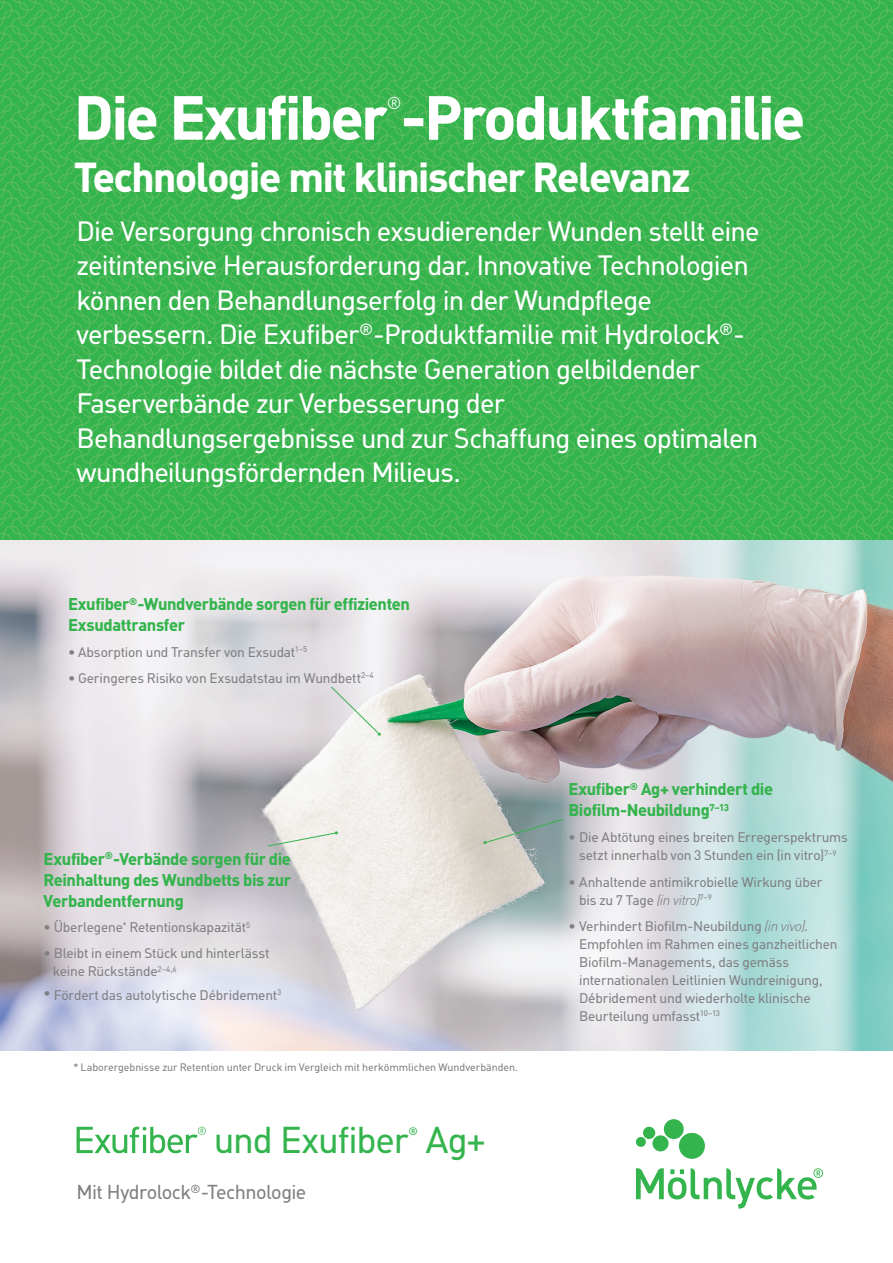
<style>
.page{position:relative;width:893px;height:1263px;background:#fff}
.page>*{position:absolute;margin:0;border:0;box-sizing:border-box;transform-origin:0 0}
.t1{font:700 60px "MHC Din";letter-spacing:-.035em;color:#fff}
.t2{font:700 40.5px "MHC Din";letter-spacing:-.03em;color:#fff}
.t3{font:36.15px "MHC Din";letter-spacing:-.03em;color:#34b44d}
.t4{font:27px/34.5px "MHC Din";letter-spacing:-.035em;color:#fff}
.t5{font:19.5px "MHC Din";letter-spacing:-.03em;color:#808083}
.t6{font:300 16.65px "MHC Din";color:#fff}
.t7{font:700 16.5px/21px "MHC Din";letter-spacing:-.02em;color:#34b44d}
.t8{font:13.5px/18px "MHC Din";letter-spacing:-.015em;color:#808083}
.t9{font:10.5px "MHC Din";letter-spacing:-.005em;color:#808083}
.t10{font:10.5px "MHC Din";color:#34b44d}
.s1{font-weight:300;font-style:italic}
</style>
<div class="page">
<svg style="left:0;top:0;width:893px;height:540px;background:#3cb551"></svg>
<img style="left:0;top:540px;width:893px;height:510px">
<svg style="left:636px;top:1119px;width:187px;height:89px"></svg>
<svg style="left:77px;top:1127px;width:129px;height:26px"></svg>
<svg style="left:330px;top:686px;width:51px;height:50px"></svg>
<svg style="left:267px;top:831px;width:71px;height:16px"></svg>
<svg style="left:483px;top:818px;width:81px;height:26px;background:#9baba5"></svg>
<h1 class="t1" style="left:74px;top:81px;width:732px">Die Exufiber -Produktfamilie</h1>
<p class="t6" style="left:387px;top:93px;width:16px">®</p>
<h2 class="t2" style="left:74px;top:152px;width:618px">Technologie mit klinischer Relevanz</h2>
<p class="t4" style="left:77px;top:213px;width:685px">Die Versorgung chronisch exsudierender Wunden stellt eine zeitintensive Herausforderung dar. Innovative Technologien können den Behandlungserfolg in der Wundpflege verbessern. Die Exufiber<sup>®</sup>-Produktfamilie mit Hydrolock<sup>®</sup>- Technologie bildet die nächste Generation gelbildender Faserverbände zur Verbesserung der Behandlungsergebnisse und zur Schaffung eines optimalen wundheilungsfördernden Milieus.</p>
<p class="t7" style="left:68px;top:593px;width:343px">Exufiber<sup>®</sup>-Wundverbände sorgen für effizienten<br>Exsudattransfer</p>
<p class="t8" style="left:68px;top:642px;width:241px">• Absorption und Transfer von Exsudat<sup>1–5</sup></p>
<p class="t8" style="left:68px;top:669px;width:307px">• Geringeres Risiko von Exsudatstau im Wundbett<sup>2–4</sup></p>
<p class="t7" style="left:44px;top:848px;width:249px;text-align:justify">Exufiber<sup>®</sup>-Verbände sorgen für die Reinhaltung des Wundbetts bis zur Verbandentfernung</p>
<p class="t8" style="left:44px;top:918px;width:208px">• Überlegene<sup>*</sup> Retentionskapazität<sup>5</sup></p>
<p class="t8" style="left:53px;top:944px;width:218px;text-indent:-9px">• Bleibt in einem Stück und hinterlässt keine Rückstände<sup>2–4,6</sup></p>
<p class="t8" style="left:44px;top:985px;width:239px">• Fördert das autolytische Débridement<sup>3</sup></p>
<p class="t9" style="left:73px;top:1061px;width:446px">* Laborergebnisse zur Retention unter Druck im Vergleich mit herkömmlichen Wundverbänden.</p>
<h3 class="t3" style="left:214px;top:1117px;width:197px">und Exufiber</h3>
<p class="t10" style="left:408px;top:1125px;width:11px">®</p>
<h3 class="t3" style="left:426px;top:1117px;width:61px">Ag+</h3>
<h3 class="t5" style="left:77px;top:1180px;width:231px">Mit Hydrolock<sup>®</sup>-Technologie</h3>
<p class="t7" style="left:568px;top:778px;width:206px">Exufiber<sup>®</sup> Ag+ verhindert die<br>Biofilm-Neubildung<sup>7–13</sup></p>
<p class="t8" style="left:568px;top:828px;width:281px;text-align:center">• Die Abtötung eines breiten Erregerspektrums setzt innerhalb von 3 Stunden ein (in vitro)<sup>7–9</sup></p>
<p class="t8" style="left:579px;top:872px;width:245px;text-indent:-11px">• Anhaltende antimikrobielle Wirkung über bis zu 7 Tage <span class="s1">(in vitro)</span><sup>7–9</sup></p>
<p class="t8" style="left:579px;top:917px;width:260px;text-indent:-11px">• Verhindert Biofilm-Neubildung <span class="s1">(in vivo)</span>.<br>Empfohlen im Rahmen eines ganzheitlichen Biofilm-Managements, das gemäss internationalen Leitlinien Wundreinigung, Débridement und wiederholte klinische Beurteilung umfasst<sup>10–13</sup></p>
</div>
